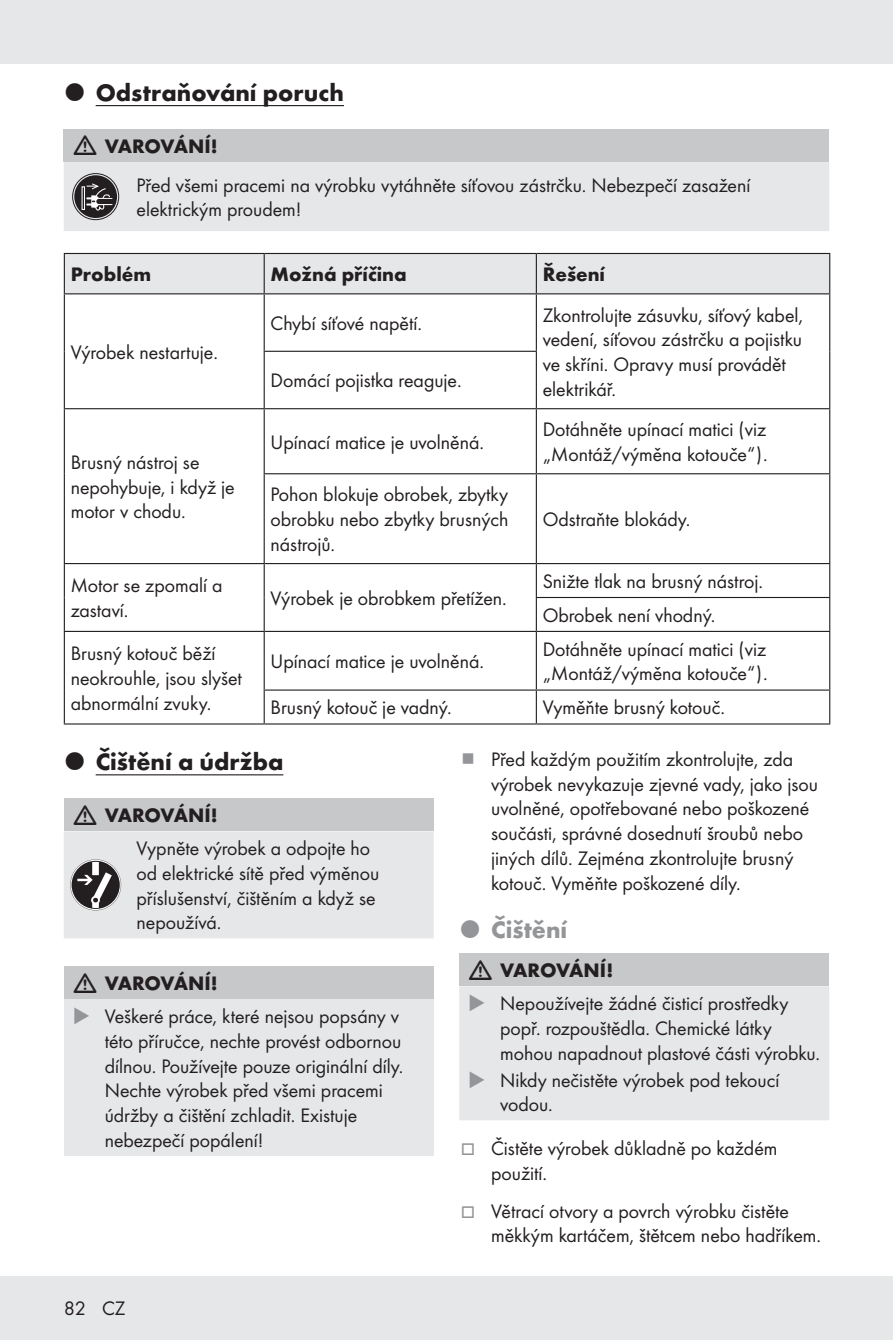
<style>
.page{position:relative;width:893px;height:1340px;background:#fff}
.page>*{position:absolute;margin:0;border:0;box-sizing:border-box;transform-origin:0 0}
.t1{font:700 24.75px "Futura";color:#231f20}
.t2{font:700 24.75px "Futura";color:#939598}
.t3{font:20.25px/24.8px "Futura Boo";color:#231f20}
.t4{font:700 20.25px "Futura";color:#231f20}
.s1{color:#939598}
</style>
<div class="page">
<div style="left:0;top:1276px;width:893px;height:63px;background:#e6e7e9"></div>
<div style="left:0;top:0;width:893px;height:64px;background:#e6e7e9"></div>
<hr style="left:96px;top:105px;width:248px;height:1px;background:#231f20">
<div style="left:64px;top:129px;width:765px;height:33px;background:#c7c8ca"></div>
<div style="left:64px;top:162px;width:765px;height:69px;background:#e6e7e9"></div>
<svg style="left:74px;top:175px;width:43px;height:43px"></svg>
<div style="left:72px;top:173px;width:47px;height:47px;border:1px solid #231f20;border-radius:50%"></div>
<div style="left:96px;top:199px;width:19px;height:5px;background:#231f20;border-radius:2px"></div>
<div style="left:82px;top:186px;width:3px;height:24px;border:1px solid #fff"></div>
<svg style="left:86px;top:182px;width:26px;height:40px"></svg>
<div style="left:65px;top:254px;width:764px;height:39px;background:#e6e7e9"></div>
<hr style="left:64px;top:723px;width:200px;height:1px;background:#231f20">
<hr style="left:64px;top:253px;width:200px;height:1px;background:#231f20">
<hr style="left:64px;top:254px;width:1px;height:39px;background:#231f20">
<hr style="left:264px;top:253px;width:272px;height:1px;background:#231f20">
<hr style="left:264px;top:254px;width:1px;height:39px;background:#231f20">
<hr style="left:536px;top:253px;width:294px;height:1px;background:#231f20">
<hr style="left:536px;top:254px;width:1px;height:39px;background:#231f20">
<hr style="left:829px;top:254px;width:1px;height:39px;background:#231f20">
<hr style="left:64px;top:293px;width:200px;height:1px;background:#231f20">
<hr style="left:64px;top:294px;width:1px;height:57px;background:#231f20">
<hr style="left:264px;top:293px;width:272px;height:1px;background:#231f20">
<hr style="left:264px;top:294px;width:1px;height:57px;background:#231f20">
<hr style="left:536px;top:293px;width:294px;height:1px;background:#231f20">
<hr style="left:536px;top:294px;width:1px;height:57px;background:#231f20">
<hr style="left:829px;top:294px;width:1px;height:57px;background:#231f20">
<hr style="left:64px;top:351px;width:1px;height:57px;background:#231f20">
<hr style="left:264px;top:351px;width:273px;height:1px;background:#231f20">
<hr style="left:264px;top:352px;width:1px;height:56px;background:#231f20">
<hr style="left:536px;top:352px;width:1px;height:56px;background:#231f20">
<hr style="left:829px;top:351px;width:1px;height:57px;background:#231f20">
<hr style="left:64px;top:408px;width:200px;height:1px;background:#231f20">
<hr style="left:64px;top:409px;width:1px;height:65px;background:#231f20">
<hr style="left:264px;top:408px;width:272px;height:1px;background:#231f20">
<hr style="left:264px;top:409px;width:1px;height:64px;background:#231f20">
<hr style="left:536px;top:408px;width:294px;height:1px;background:#231f20">
<hr style="left:536px;top:409px;width:1px;height:64px;background:#231f20">
<hr style="left:829px;top:409px;width:1px;height:64px;background:#231f20">
<hr style="left:64px;top:474px;width:1px;height:89px;background:#231f20">
<hr style="left:264px;top:473px;width:272px;height:1px;background:#231f20">
<hr style="left:264px;top:474px;width:1px;height:89px;background:#231f20">
<hr style="left:536px;top:473px;width:294px;height:1px;background:#231f20">
<hr style="left:536px;top:474px;width:1px;height:89px;background:#231f20">
<hr style="left:829px;top:474px;width:1px;height:89px;background:#231f20">
<hr style="left:64px;top:563px;width:200px;height:1px;background:#231f20">
<hr style="left:64px;top:564px;width:1px;height:33px;background:#231f20">
<hr style="left:264px;top:563px;width:272px;height:1px;background:#231f20">
<hr style="left:264px;top:564px;width:1px;height:33px;background:#231f20">
<hr style="left:536px;top:563px;width:294px;height:1px;background:#231f20">
<hr style="left:536px;top:564px;width:1px;height:33px;background:#231f20">
<hr style="left:829px;top:564px;width:1px;height:33px;background:#231f20">
<hr style="left:64px;top:597px;width:1px;height:34px;background:#231f20">
<hr style="left:264px;top:597px;width:1px;height:34px;background:#231f20">
<hr style="left:536px;top:597px;width:294px;height:1px;background:#231f20">
<hr style="left:536px;top:598px;width:1px;height:33px;background:#231f20">
<hr style="left:829px;top:598px;width:1px;height:33px;background:#231f20">
<hr style="left:64px;top:631px;width:200px;height:1px;background:#231f20">
<hr style="left:64px;top:632px;width:1px;height:58px;background:#231f20">
<hr style="left:264px;top:631px;width:272px;height:1px;background:#231f20">
<hr style="left:264px;top:632px;width:1px;height:57px;background:#231f20">
<hr style="left:536px;top:631px;width:294px;height:1px;background:#231f20">
<hr style="left:536px;top:632px;width:1px;height:57px;background:#231f20">
<hr style="left:829px;top:632px;width:1px;height:57px;background:#231f20">
<hr style="left:64px;top:690px;width:1px;height:33px;background:#231f20">
<hr style="left:264px;top:689px;width:272px;height:1px;background:#231f20">
<hr style="left:264px;top:690px;width:1px;height:33px;background:#231f20">
<hr style="left:536px;top:689px;width:294px;height:1px;background:#231f20">
<hr style="left:536px;top:690px;width:1px;height:33px;background:#231f20">
<hr style="left:829px;top:690px;width:1px;height:33px;background:#231f20">
<hr style="left:264px;top:723px;width:272px;height:1px;background:#231f20">
<hr style="left:536px;top:723px;width:294px;height:1px;background:#231f20">
<hr style="left:96px;top:774px;width:187px;height:1px;background:#231f20">
<div style="left:64px;top:798px;width:370px;height:33px;background:#c7c8ca"></div>
<div style="left:64px;top:831px;width:370px;height:107px;background:#e6e7e9"></div>
<div style="left:64px;top:966px;width:370px;height:33px;background:#c7c8ca"></div>
<div style="left:64px;top:999px;width:370px;height:156px;background:#e6e7e9"></div>
<div style="left:459px;top:953px;width:370px;height:33px;background:#c7c8ca"></div>
<div style="left:459px;top:986px;width:370px;height:134px;background:#e6e7e9"></div>
<p class="t1" style="left:96px;top:75px;width:250px">Odstraňování poruch</p>
<p class="t4" style="left:105px;top:131px;width:115px">VAROVÁNÍ!</p>
<p class="t3" style="left:137px;top:171px;width:615px">Před všemi pracemi na výrobku vytáhněte síťovou zástrčku. Nebezpečí zasažení elektrickým proudem!</p>
<p class="t4" style="left:71px;top:259px;width:82px">Problém</p>
<p class="t4" style="left:271px;top:259px;width:138px">Možná příčina</p>
<p class="t4" style="left:543px;top:259px;width:64px">Řešení</p>
<p class="t3" style="left:71px;top:338px;width:149px">Výrobek nestartuje.</p>
<p class="t3" style="left:71px;top:448px;width:165px">Brusný nástroj se nepohybuje, i když je motor v chodu.</p>
<p class="t3" style="left:71px;top:572px;width:153px">Motor se zpomalí a zastaví.</p>
<p class="t3" style="left:271px;top:310px;width:153px">Chybí síťové napětí.</p>
<p class="t3" style="left:543px;top:301px;width:262px">Zkontrolujte zásuvku, síťový kabel, vedení, síťovou zástrčku a pojistku ve skříni. Opravy musí provádět elektrikář.</p>
<p class="t3" style="left:271px;top:367px;width:193px">Domácí pojistka reaguje.</p>
<p class="t3" style="left:271px;top:428px;width:215px">Upínací matice je uvolněná.</p>
<p class="t3" style="left:271px;top:481px;width:239px;text-align:justify">Pohon blokuje obrobek, zbytky obrobku nebo zbytky brusných nástrojů.</p>
<p class="t3" style="left:271px;top:584px;width:238px">Výrobek je obrobkem přetížen.</p>
<p class="t3" style="left:543px;top:416px;width:227px">Dotáhněte upínací matici (viz „Montáž/výměna kotouče“).</p>
<p class="t3" style="left:543px;top:506px;width:149px">Odstraňte blokády.</p>
<p class="t3" style="left:543px;top:563px;width:222px;line-height:34px">Snižte tlak na brusný nástroj.<br>Obrobek není vhodný.</p>
<p class="t3" style="left:543px;top:635px;width:227px">Dotáhněte upínací matici (viz „Montáž/výměna kotouče“).</p>
<p class="t3" style="left:71px;top:640px;width:173px">Brusný kotouč běží neokrouhle, jsou slyšet abnormální zvuky.</p>
<p class="t3" style="left:271px;top:648px;width:215px">Upínací matice je uvolněná.</p>
<p class="t3" style="left:271px;top:694px;width:183px">Brusný kotouč je vadný.</p>
<p class="t3" style="left:543px;top:694px;width:184px">Vyměňte brusný kotouč.</p>
<p class="t1" style="left:96px;top:743px;width:189px">Čištění a údržba</p>
<p class="t4" style="left:105px;top:800px;width:115px">VAROVÁNÍ!</p>
<p class="t3" style="left:137px;top:835px;width:244px">Vypněte výrobek a odpojte ho od elektrické sítě před výměnou příslušenství, čištěním a když se nepoužívá.</p>
<p class="t4" style="left:105px;top:968px;width:115px">VAROVÁNÍ!</p>
<p class="t3" style="left:105px;top:1003px;width:300px;text-indent:-32px"><span class="s1">◆</span> Veškeré práce, které nejsou popsány v této příručce, nechte provést odbornou dílnou. Používejte pouze originální díly.<br>Nechte výrobek před všemi pracemi údržby a čištění zchladit. Existuje nebezpečí popálení!</p>
<p class="t3" style="left:491px;top:745px;width:328px">Před každým použitím zkontrolujte, zda výrobek nevykazuje zjevné vady, jako jsou uvolněné, opotřebované nebo poškozené součásti, správné dosednutí šroubů nebo jiných dílů. Zejména zkontrolujte brusný kotouč. Vyměňte poškozené díly.</p>
<p class="t2" style="left:491px;top:911px;width:78px">Čištění</p>
<p class="t4" style="left:500px;top:955px;width:115px">VAROVÁNÍ!</p>
<p class="t3" style="left:500px;top:989px;width:322px;text-indent:-32px"><span class="s1">◆</span> Nepoužívejte žádné čisticí prostředky popř. rozpouštědla. Chemické látky mohou napadnout plastové části výrobku.</p>
<p class="t3" style="left:500px;top:1066px;width:281px;text-indent:-32px"><span class="s1">◆</span> Nikdy nečistěte výrobek pod tekoucí vodou.</p>
<p class="t3" style="left:491px;top:1135px;width:288px;text-indent:-30px"><span class="s1">□</span> Čistěte výrobek důkladně po každém použití.</p>
<p class="t3" style="left:491px;top:1197px;width:331px;text-indent:-30px"><span class="s1">□</span> Větrací otvory a povrch výrobku čistěte měkkým kartáčem, štětcem nebo hadříkem.</p>
<p class="t3" style="left:64px;top:1295px;width:63px">82 CZ</p>
</div>
